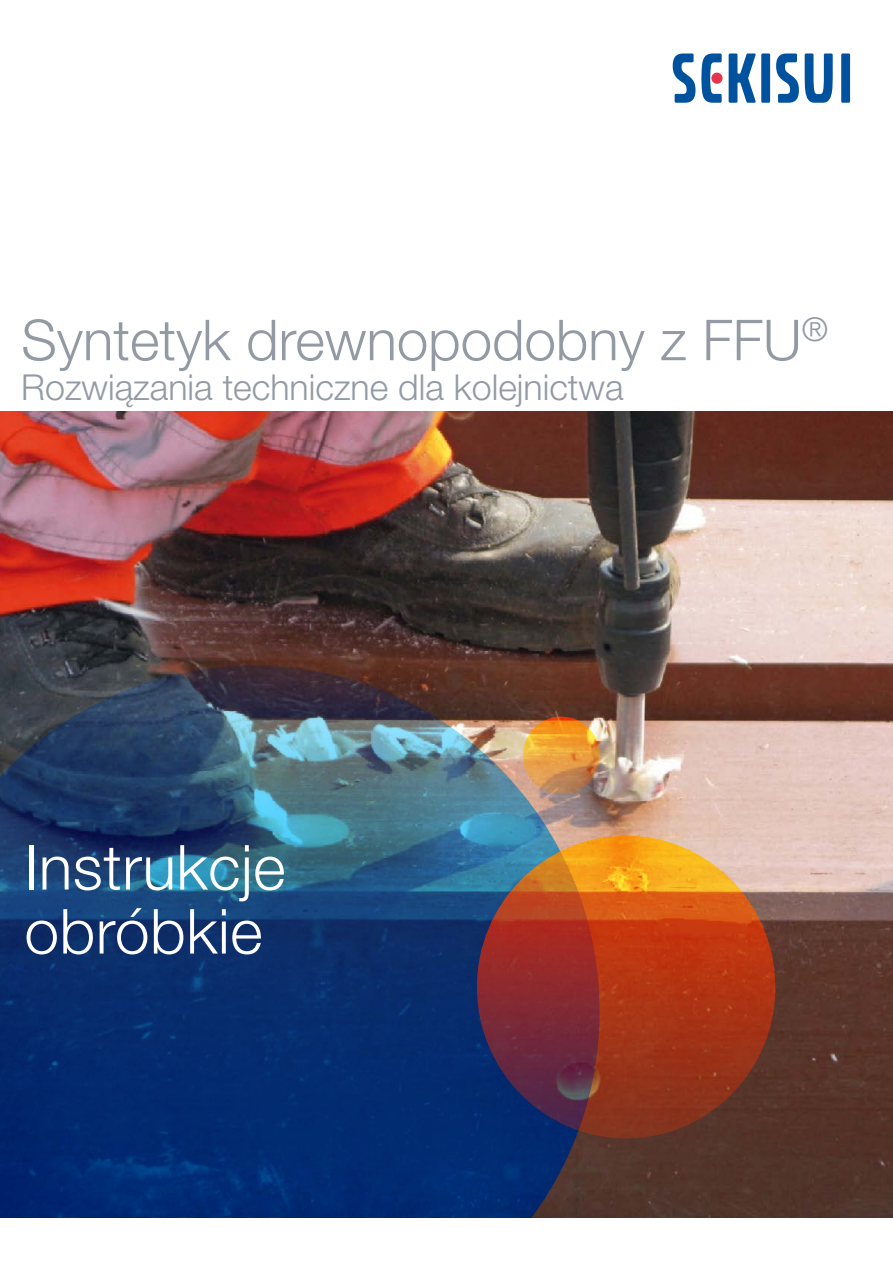
<style>
.page{position:relative;width:893px;height:1263px;background:#fff}
.page>*{position:absolute;margin:0;border:0;box-sizing:border-box;transform-origin:0 0}
.t1{font:300 62.1px/64.1px "Helvetica Neue LT Pro";letter-spacing:.01em;color:#fff}
.t2{font:300 56.55px "Helvetica Neue LT Pro";color:#939aa4}
.t3{font:300 35.7px "Helvetica Neue LT Pro";color:#939aa4}
</style>
<div class="page">
<img style="left:0;top:412px;width:893px;height:806px">
<div style="left:761px;top:53px;width:9px;height:50px;background:#00519e"></div>
<div style="left:841px;top:53px;width:9px;height:50px;background:#00519e"></div>
<svg style="left:673px;top:53px;width:22px;height:50px"></svg>
<svg style="left:776px;top:53px;width:23px;height:50px"></svg>
<svg style="left:805px;top:53px;width:28px;height:50px"></svg>
<svg style="left:729px;top:53px;width:27px;height:50px"></svg>
<svg style="left:701px;top:53px;width:21px;height:50px"></svg>
<div style="left:711px;top:73px;width:11px;height:11px;background:#e5344b;border-radius:50%"></div>
<img style="left:0;top:665px;width:600px;height:553px">
<svg style="left:477px;top:836px;width:298px;height:302px;background:#a9421f"></svg>
<h2 class="t2" style="left:21px;top:305px;width:808px">Syntetyk drewnopodobny z FFU<sup>®</sup></h2>
<p class="t3" style="left:21px;top:365px;width:604px">Rozwiązania techniczne dla kolejnictwa</p>
<h1 class="t1" style="left:24px;top:834px;width:262px">Instrukcje obróbkie</h1>
</div>
